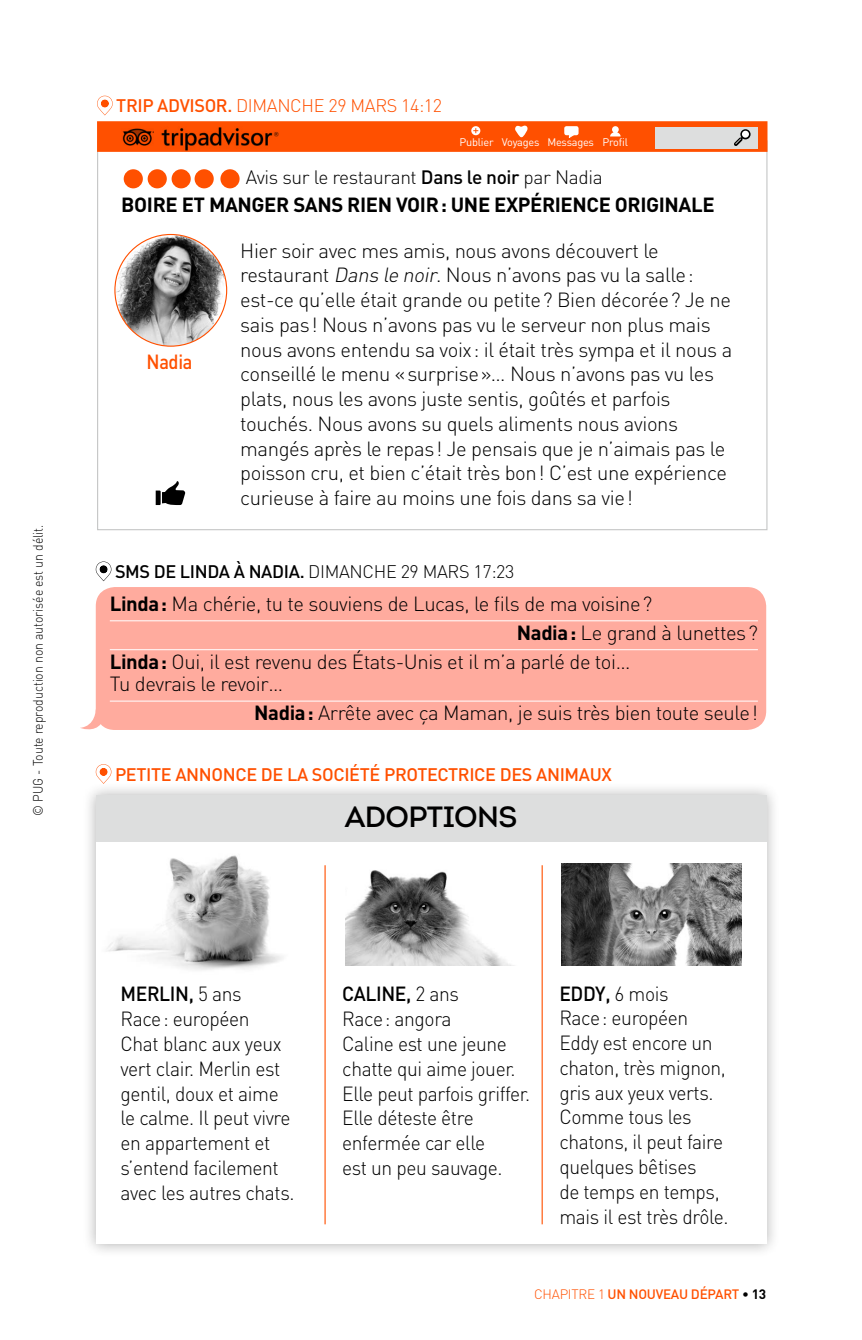
<style>
.page{position:relative;width:862px;height:1340px;background:#fff}
.page>*{position:absolute;margin:0;border:0;box-sizing:border-box;transform-origin:0 0}
.texte{font:29.25px "Intro";letter-spacing:-.02em;color:#000}
.texte-2{font:300 20.25px/24.8px "DIN";letter-spacing:-.02em;color:#000}
.texte-3{font:300 20.25px/24.8px "DIN";letter-spacing:-.02em;color:#000;scale:.95 1}
.texte_sms_filets_des{font:300 20.25px/22.5px "DIN";letter-spacing:-.02em;color:#000}
.texte_sms_sans_filet{font:300 20.25px "DIN";letter-spacing:-.02em;color:#000}
.texte-4{font:700 20.25px "DIN";letter-spacing:-.02em;color:#000}
.texte-5{font:500 20.25px "DIN";letter-spacing:-.02em;color:#000;scale:.95 1}
.texte-6{font:500 20.25px "DIN";letter-spacing:-.02em;color:#ff5000;scale:.9 1}
.texte-7{font:300 19.12px "DIN";letter-spacing:-.02em;color:#000}
.Titre_document_gras{font:500 18px "DIN";letter-spacing:-.02em;color:#ff5000}
.Titre_document_gras-2{font:300 18px "DIN";letter-spacing:-.02em;color:#000}
.Titre_document_gras-3{font:300 18px "DIN";letter-spacing:-.02em;color:#ff5000}
.t1{font:300 13.5px "DIN";color:#000;scale:.9 1}
.t2{font:500 13.5px "DIN";letter-spacing:-.02em;color:#ff5000}
.t3{font:10.8px "DIN";letter-spacing:-.02em;color:#fff}
.s1{font-weight:500}
.s2{font-style:italic}
.s3{font-weight:700}
.s4{font-weight:300}
.s5{color:#000}
.s6{font-weight:700;color:#000}
</style>
<div class="page">
<div style="left:96px;top:587px;width:669px;height:143px;background:#ffab9e;border-radius:19px"></div>
<svg style="left:80px;top:709px;width:21px;height:21px"></svg>
<hr style="left:110px;top:620px;width:647px;height:1px;background:#fff">
<hr style="left:110px;top:649px;width:647px;height:1px;background:#fff">
<hr style="left:110px;top:700px;width:647px;height:1px;background:#fff">
<svg style="left:96px;top:561px;width:15px;height:20px"></svg>
<svg style="left:97px;top:96px;width:16px;height:19px"></svg>
<div style="left:97px;top:121px;width:670px;height:31px;background:#ff5000;border:2px solid #ff5000"></div>
<svg style="left:156px;top:481px;width:29px;height:24px"></svg>
<div style="left:655px;top:127px;width:102px;height:21px;background:#dddede"></div>
<svg style="left:610px;top:126px;width:10px;height:10px"></svg>
<svg style="left:515px;top:125px;width:12px;height:12px"></svg>
<div style="left:564px;top:126px;width:14px;height:9px;background:#fff;border-radius:2px"></div>
<svg style="left:568px;top:135px;width:6px;height:3px"></svg>
<svg style="left:471px;top:126px;width:9px;height:9px"></svg>
<svg style="left:473px;top:128px;width:5px;height:5px"></svg>
<svg style="left:734px;top:129px;width:16px;height:17px"></svg>
<svg style="left:741px;top:131px;width:7px;height:7px"></svg>
<img style="left:160px;top:127px;width:119px;height:24px">
<img style="left:122px;top:128px;width:32px;height:18px">
<div style="left:124px;top:169px;width:19px;height:19px;background:#ff5000;border-radius:50%"></div>
<div style="left:147px;top:169px;width:20px;height:19px;background:#ff5000;border-radius:50%"></div>
<div style="left:171px;top:169px;width:20px;height:19px;background:#ff5000;border-radius:50%"></div>
<div style="left:194px;top:169px;width:20px;height:19px;background:#ff5000;border-radius:50%"></div>
<div style="left:220px;top:169px;width:19px;height:19px;background:#ff5000;border-radius:50%"></div>
<img style="left:115px;top:234px;width:111px;height:112px;border-radius:56px">
<div style="left:82px;top:781px;width:697px;height:476px;background:#000;opacity:.3"></div>
<div style="left:96px;top:795px;width:669px;height:449px;background:#fff"></div>
<svg style="left:96px;top:764px;width:15px;height:19px"></svg>
<img style="left:107px;top:855px;width:176px;height:115px">
<img style="left:345px;top:870px;width:166px;height:95px">
<img style="left:561px;top:863px;width:180px;height:102px">
<hr style="left:324px;top:865px;width:1px;height:359px;background:#ff5000">
<hr style="left:541px;top:865px;width:1px;height:359px;background:#ff5000">
<div style="left:96px;top:795px;width:669px;height:47px;background:#dddede"></div>
<p class="t1" style="left:30px;top:815px;width:325px;rotate:-90deg">© PUG - Toute reproduction non autorisée est un délit.</p>
<p class="Titre_document_gras-3" style="left:116px;top:95px;width:327px"><span class="s1">TRIP ADVISOR.</span> DIMANCHE 29 MARS 14:12</p>
<p class="t3" style="left:459px;top:135px;width:35px">Publier</p>
<p class="t3" style="left:501px;top:135px;width:39px">Voyages</p>
<p class="t3" style="left:547px;top:135px;width:48px">Messages</p>
<p class="t3" style="left:602px;top:135px;width:27px">Profil</p>
<p class="texte-7" style="left:246px;top:166px;width:358px">Avis sur le restaurant <span class="s1">Dans le noir</span> par Nadia</p>
<p class="texte-4" style="left:121px;top:191px;width:594px">BOIRE ET MANGER SANS RIEN VOIR: UNE EXPÉRIENCE ORIGINALE</p>
<p class="texte-6" style="left:146px;top:349px;width:53px">Nadia</p>
<p class="texte-2" style="left:240px;top:238px;width:493px">Hier soir avec mes amis, nous avons découvert le restaurant <span class="s2">Danslenoir</span>. Nous n’avons pas vu la salle: est-ce qu’elle était grande ou petite? Bien décorée? Je ne sais pas! Nous n’avons pas vu le serveur non plus mais nous avons entendu sa voix: il était très sympa et il nous a conseillé le menu «surprise»… Nous n’avons pas vu les plats, nous les avons juste sentis, goûtés et parfois touchés. Nous avons su quels aliments nous avions mangés après le repas! Je pensais que je n’aimais pas le poisson cru, et bien c’était très bon! C’est une expérience curieuse à faire au moins une fois dans sa vie!</p>
<p class="Titre_document_gras-2" style="left:115px;top:560px;width:400px"><span class="s1">SMS DE LINDA À NADIA.</span> DIMANCHE 29 MARS 17:23</p>
<p class="texte_sms_filets_des" style="left:110px;top:592px;width:544px"><span class="s3">Linda:</span> Ma chérie, tu te souviens de Lucas, le fils de ma voisine?</p>
<p class="texte_sms_filets_des" style="left:516px;top:621px;width:242px"><span class="s3">Nadia:</span> Le grand à lunettes?</p>
<p class="texte_sms_filets_des" style="left:110px;top:650px;width:522px"><span class="s3">Linda:</span> Oui, il est revenu des États-Unis et il m’a parlé de toi…<br>Tu devrais le revoir…</p>
<p class="texte_sms_sans_filet" style="left:254px;top:700px;width:505px"><span class="s3">Nadia:</span> Arrête avec ça Maman, je suis très bien toute seule!</p>
<p class="Titre_document_gras" style="left:115px;top:763px;width:498px">PETITE ANNONCE DE LA SOCIÉTÉ PROTECTRICE DES ANIMAUX</p>
<p class="texte" style="left:344px;top:798px;width:174px">ADOPTIONS</p>
<p class="texte-5" style="left:120px;top:981px;width:129px">MERLIN, <span class="s4">5 ans</span></p>
<p class="texte-3" style="left:120px;top:1006px;width:137px">Race: européen</p>
<p class="texte-3" style="left:120px;top:1031px;width:185px">Chat blanc aux yeux vert clair. Merlin est gentil, doux et aime le calme. Il peut vivre en appartement et s’entend facilement avec les autres chats.</p>
<p class="texte-5" style="left:342px;top:981px;width:124px">CALINE, <span class="s4">2 ans</span></p>
<p class="texte-3" style="left:342px;top:1006px;width:117px">Race: angora</p>
<p class="texte-3" style="left:342px;top:1031px;width:199px">Caline est une jeune chatte qui aime jouer.<br>Elle peut parfois griffer.<br>Elle déteste être enfermée car elle<br>est un peu sauvage.</p>
<p class="texte-5" style="left:559px;top:980px;width:116px">EDDY, <span class="s4">6 mois</span></p>
<p class="texte-3" style="left:559px;top:1005px;width:137px">Race: européen</p>
<p class="texte-3" style="left:559px;top:1030px;width:179px">Eddy est encore un chaton, très mignon, gris aux yeux verts.<br>Comme tous les chatons, il peut faire quelques bêtises<br>de temps en temps, mais il est très drôle.</p>
<p class="t2" style="left:534px;top:1285px;width:233px"><span class="s4">CHAPITRE 1</span> UN NOUVEAU DÉPART <span class="s5">•</span> <span class="s6">13</span></p>
</div>
